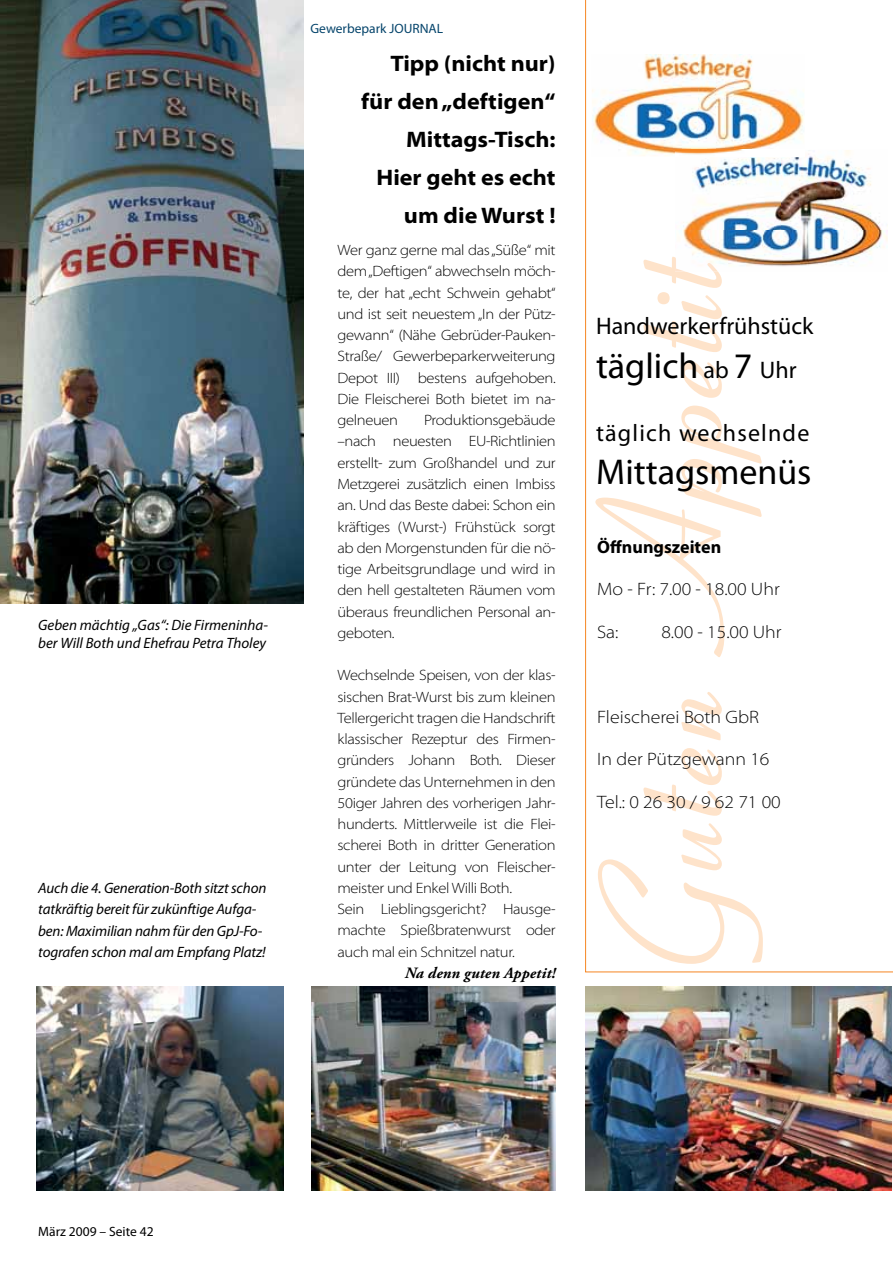
<style>
.page{position:relative;width:893px;height:1263px;background:#fff}
.page>*{position:absolute;margin:0;border:0;box-sizing:border-box;transform-origin:0 0}
.t1{font:36px "Myriad Pro";color:#000}
.t2{font:24px "Myriad Pro";letter-spacing:.005em;color:#000}
.t3{font:24px "Myriad Pro";letter-spacing:.05em;color:#000}
.t4{font:700 semi-expanded 22.5px/38.1px "Myriad Pro";color:#000;text-align:right}
.t5{font:300 semi-expanded 18px "Myriad Pro";color:#000}
.t6{font:700 18px "Myriad Pro";color:#000}
.t7{font:italic 700 15.75px "Adobe Garamond Pro";letter-spacing:.01em;color:#000}
.t8{font:300 semi-expanded 15px/21.3px "Myriad Pro";letter-spacing:-.025em;color:#000;text-align:justify}
.t9{font:italic 15px/21.3px "Myriad Pro";letter-spacing:-.01em;color:#000}
.t10{font:13.5px "Myriad Pro";color:#06456c}
.t11{font:13.5px "Myriad Pro";color:#000}
.s1{font-size:24px}
</style>
<div class="page">
<svg style="left:585px;top:0;width:308px;height:972px"></svg>
<img style="left:585px;top:986px;width:306px;height:205px">
<img style="left:37px;top:986px;width:247px;height:205px">
<img style="left:312px;top:986px;width:244px;height:205px">
<img style="left:0;top:0;width:304px;height:603px">
<img style="left:592px;top:54px;width:212px;height:102px">
<img style="left:675px;top:150px;width:213px;height:121px">
<img style="left:675px;top:257px;width:43px;height:14px">
<img style="left:675px;top:150px;width:129px;height:6px">
<p class="t9" style="left:38px;top:616px;width:231px;line-height:18px">Geben mächtig „Gas“: Die Firmeninha&shy;ber Will Both und Ehefrau Petra Tholey</p>
<p class="t9" style="left:38px;top:878px;width:230px">Auch die 4. Generation-Both sitzt schon tatkräftig bereit für zukünftige Aufga&shy;ben: Maximilian nahm für den GpJ-Fo&shy;tografen schon mal am Empfang Platz!</p>
<p class="t10" style="left:310px;top:21px;width:134px">Gewerbepark JOURNAL</p>
<h3 class="t4" style="left:361px;top:44px;width:196px">Tipp (nicht nur) für den „deftigen“<br>Mittags-Tisch:<br>Hier geht es echt um die Wurst !</h3>
<p class="t8" style="left:338px;top:240px;width:220px">Wer ganz gerne mal das „Süße“ mit dem „Deftigen“ abwechseln möch&shy;te, der hat „echt Schwein gehabt“ und ist seit neuestem „In der Pütz&shy;gewann“ (Nähe Gebrüder-Pauken-Straße/ Gewerbeparkerweiterung Depot III) bestens aufgehoben.<br>Die Fleischerei Both bietet im na&shy;gelneuen</p>
<p class="t8" style="left:338px;top:410px;width:220px;text-indent:86px">Produktionsgebäude –nach neuesten EU-Richtlinien erstellt- zum Großhandel und zur Metzgerei zusätzlich einen Imbiss an. Und das Beste dabei: Schon ein kräftiges (Wurst-) Frühstück sorgt ab den Morgenstunden für die nö&shy;tige Arbeitsgrundlage und wird in den hell gestalteten Räumen vom überaus freundlichen Personal an&shy;geboten.</p>
<p class="t8" style="left:338px;top:665px;width:220px;text-align:left">Wechselnde Speisen, von der klas&shy;sischen Brat-Wurst bis zum kleinen Tellergericht tragen die Handschrift klassischer Rezeptur des Firmen&shy;gründers Johann Both. Dieser gründete das Unternehmen in den 50iger Jahren des vorherigen Jahr&shy;hunderts. Mittlerweile ist die Flei&shy;scherei Both in dritter Generation unter der Leitung von Fleischer&shy;meister und Enkel Willi Both.<br>Sein Lieblingsgericht? Hausge&shy;machte Spießbratenwurst oder auch mal ein Schnitzel natur.</p>
<p class="t7" style="left:405px;top:964px;width:152px">Na denn guten Appetit!</p>
<h2 class="t2" style="left:596px;top:313px;width:219px">Handwerkerfrühstück</h2>
<h1 class="t1" style="left:596px;top:346px;width:202px">täglich <span class="s1">ab</span> 7 <span class="s1">Uhr</span></h1>
<h2 class="t3" style="left:596px;top:420px;width:215px">täglich wechselnde</h2>
<h1 class="t1" style="left:596px;top:452px;width:217px">Mittagsmenüs</h1>
<p class="t6" style="left:597px;top:537px;width:126px">Öffnungszeiten</p>
<p class="t5" style="left:597px;top:579px;width:184px">Mo - Fr: 7.00 - 18.00 Uhr</p>
<p class="t5" style="left:597px;top:622px;width:23px">Sa:</p>
<p class="t5" style="left:661px;top:622px;width:122px">8.00 - 15.00 Uhr</p>
<p class="t5" style="left:597px;top:707px;width:163px">Fleischerei Both GbR</p>
<p class="t5" style="left:597px;top:749px;width:174px">In der Pützgewann 16</p>
<p class="t5" style="left:597px;top:792px;width:185px">Tel.: 0 26 30 / 9 62 71 00</p>
<p class="t11" style="left:38px;top:1224px;width:117px">März 2009 – Seite 42</p>
</div>
